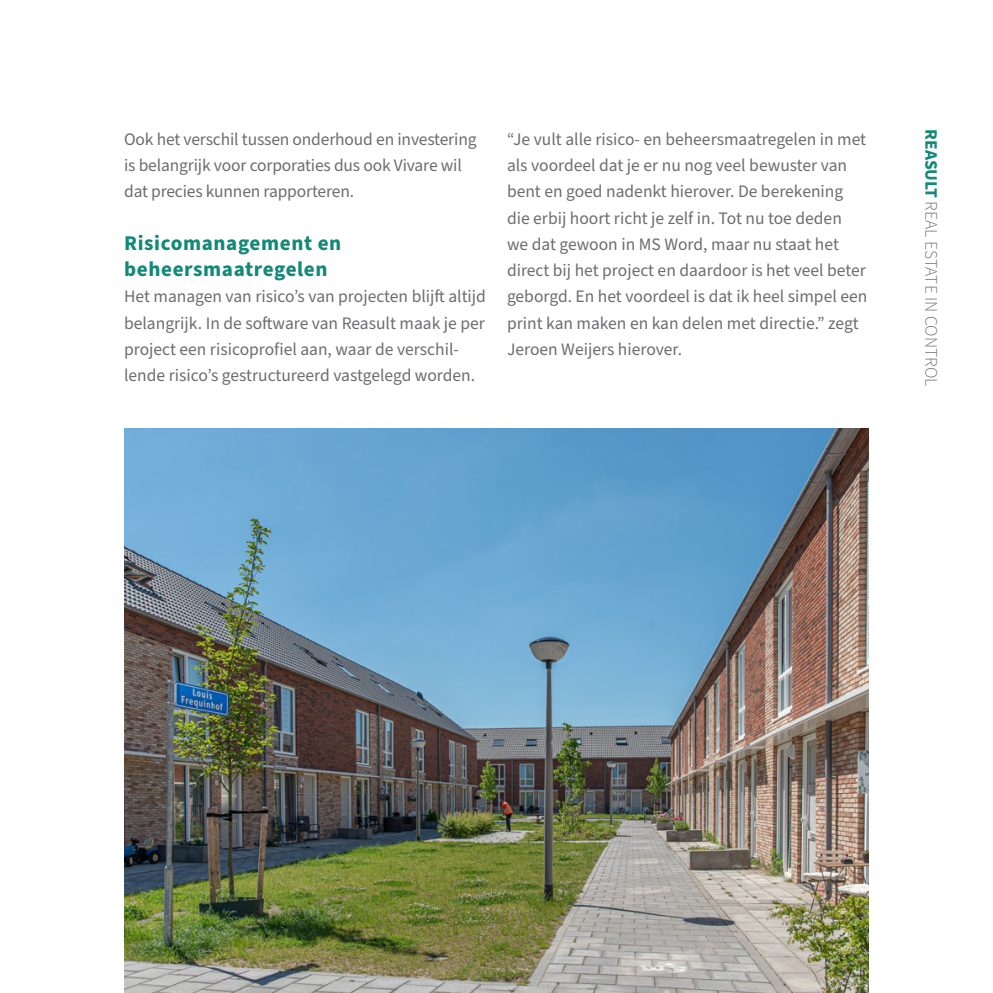
<style>
.page{position:relative;width:993px;height:993px;background:#fff}
.page>*{position:absolute;margin:0;border:0;box-sizing:border-box;transform-origin:0 0}
.Tussenkop{font:700 21px/26.2px "Source Sans Pro";letter-spacing:.03em;color:#138977}
.Plat{font:17.5px/26.2px "Source Sans Pro";color:#6c6d70}
.t1{font:300 17.5px "Source Sans Pro";color:#6c6d70}
.s1{font-weight:700;color:#138977}
</style>
<div class="page">
<img style="left:124px;top:428px;width:744px;height:564px">
<p class="Plat" style="left:124px;top:126px;width:354px">Ook het verschil tussen onderhoud en investering is belangrijk voor corporaties dus ook Vivare wil dat precies kunnen rapporteren.</p>
<p class="Tussenkop" style="left:124px;top:230px;width:219px">Risicomanagement en beheersmaatregelen</p>
<p class="Plat" style="left:124px;top:284px;width:363px">Het managen van risico’s van projecten blijft altijd belangrijk. In de software van Reasult maak je per project een risicoprofiel aan, waar de verschil&shy;lende risico’s gestructureerd vastgelegd worden.</p>
<p class="Plat" style="left:507px;top:126px;width:361px">“Je vult alle risico- en beheersmaatregelen in met als voordeel dat je er nu nog veel bewuster van bent en goed nadenkt hierover. De berekening die erbij hoort richt je zelf in. Tot nu toe deden we dat gewoon in MS Word, maar nu staat het direct bij het project en daardoor is het veel beter geborgd. En het voordeel is dat ik heel simpel een print kan maken en kan delen met directie.” zegt Jeroen Weijers hierover.</p>
<p class="t1" style="left:942px;top:129px;width:258px;rotate:90deg"><span class="s1">REASULT</span> REAL ESTATE IN CONTROL</p>
</div>
